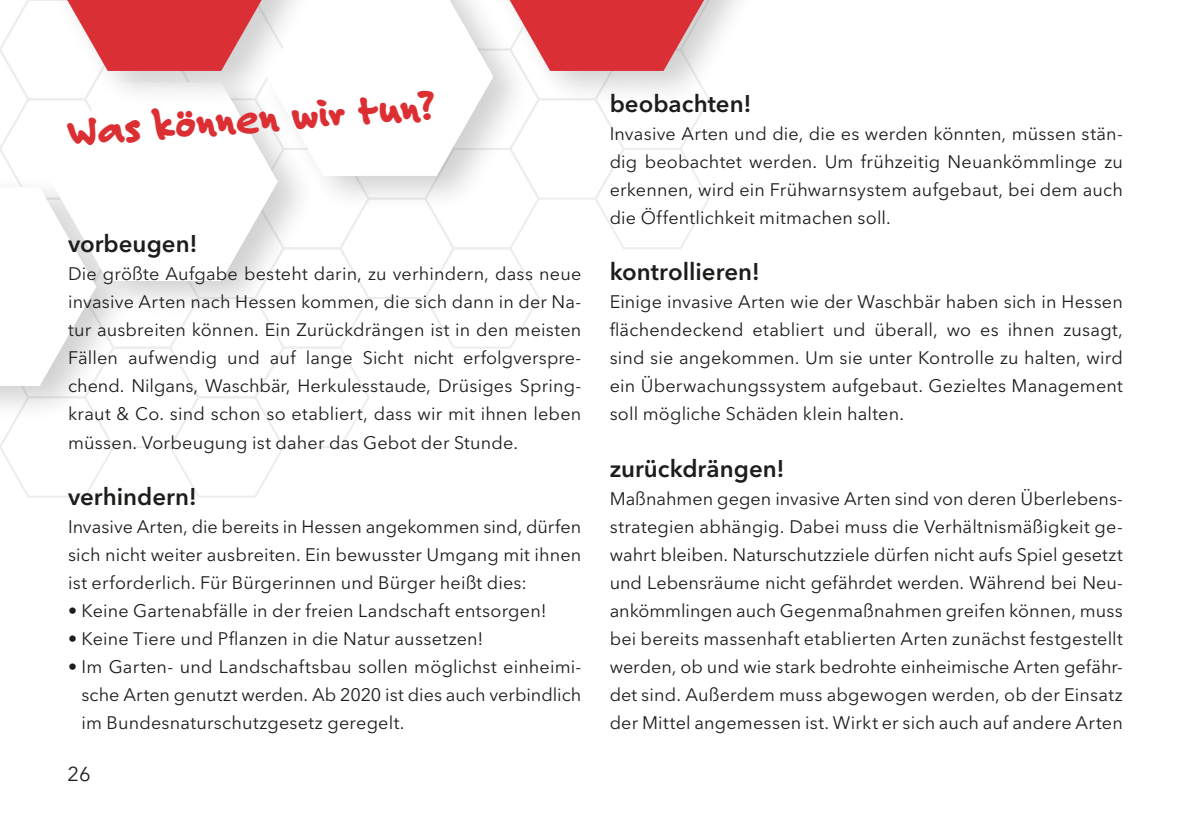
<style>
.page{position:relative;width:1191px;height:840px;background:#fff}
.page>*{position:absolute;margin:0;border:0;box-sizing:border-box;transform-origin:0 0}
._03_Botschaft{font:800 42px "Felt Tip Roman";color:#dc2f34}
._05_Head_1{font:600 24px "Avenir Next LT Pro";color:#1d1d1b}
.t1{font:20px "Avenir Next LT Pro";color:#1d1d1b}
._07_Text{font:18px/28px "Avenir Next LT Pro";letter-spacing:.01em;color:#1d1d1b;text-align:justify}
</style>
<div class="page">
<svg style="left:0;top:0;width:711px;height:498px"></svg>
<p class="_03_Botschaft" style="left:67px;top:101px;width:368px;rotate:-4deg">Was können wir tun?</p>
<p class="_05_Head_1" style="left:609px;top:89px;width:143px">beobachten!</p>
<p class="_07_Text" style="left:609px;top:120px;width:515px">Invasive Arten und die, die es werden könnten, müssen stän&shy;dig beobachtet werden. Um frühzeitig Neuankömmlinge zu erkennen, wird ein Frühwarnsystem aufgebaut, bei dem auch die Öffentlichkeit mitmachen soll.</p>
<p class="_05_Head_1" style="left:609px;top:257px;width:152px">kontrollieren!</p>
<p class="_07_Text" style="left:609px;top:288px;width:515px">Einige invasive Arten wie der Waschbär haben sich in Hessen flächendeckend etabliert und überall, wo es ihnen zusagt, sind sie angekommen. Um sie unter Kontrolle zu halten, wird ein Überwachungssystem aufgebaut. Gezieltes Management soll mögliche Schäden klein halten.</p>
<p class="_05_Head_1" style="left:609px;top:453px;width:176px">zurückdrängen!</p>
<p class="_07_Text" style="left:609px;top:484px;width:515px">Maßnahmen gegen invasive Arten sind von deren Überlebens&shy;strategien abhängig. Dabei muss die Verhältnismäßigkeit ge&shy;wahrt bleiben. Naturschutzziele dürfen nicht aufs Spiel gesetzt und Lebensräume nicht gefährdet werden. Während bei Neu&shy;ankömmlingen auch Gegenmaßnahmen greifen können, muss bei bereits massenhaft etablierten Arten zunächst festgestellt werden, ob und wie stark bedrohte einheimische Arten gefähr&shy;det sind. Außerdem muss abgewogen werden, ob der Einsatz der Mittel angemessen ist. Wirkt er sich auch auf andere Arten</p>
<p class="_05_Head_1" style="left:68px;top:229px;width:131px">vorbeugen!</p>
<p class="_07_Text" style="left:68px;top:260px;width:515px">Die größte Aufgabe besteht darin, zu verhindern, dass neue invasive Arten nach Hessen kommen, die sich dann in der Na&shy;tur ausbreiten können. Ein Zurückdrängen ist in den meisten Fällen aufwendig und auf lange Sicht nicht erfolgverspre&shy;chend. Nilgans, Waschbär, Herkulesstaude, Drüsiges Spring&shy;kraut &amp; Co. sind schon so etabliert, dass wir mit ihnen leben müssen. Vorbeugung ist daher das Gebot der Stunde.</p>
<p class="_05_Head_1" style="left:68px;top:481px;width:130px">verhindern!</p>
<p class="_07_Text" style="left:68px;top:512px;width:515px">Invasive Arten, die bereits in Hessen angekommen sind, dürfen sich nicht weiter ausbreiten. Ein bewusster Umgang mit ihnen ist erforderlich. Für Bürgerinnen und Bürger heißt dies:</p>
<p class="_07_Text" style="left:68px;top:596px;width:480px">• Keine Gartenabfälle in der freien Landschaft entsorgen!</p>
<p class="_07_Text" style="left:68px;top:624px;width:417px">• Keine Tiere und Pflanzen in die Natur aussetzen!</p>
<p class="_07_Text" style="left:82px;top:652px;width:501px;text-indent:-14px">• Im Garten- und Landschaftsbau sollen möglichst einheimi&shy;sche Arten genutzt werden. Ab 2020 ist dies auch verbindlich im Bundesnaturschutzgesetz geregelt.</p>
<p class="t1" style="left:68px;top:762px;width:25px">26</p>
</div>
